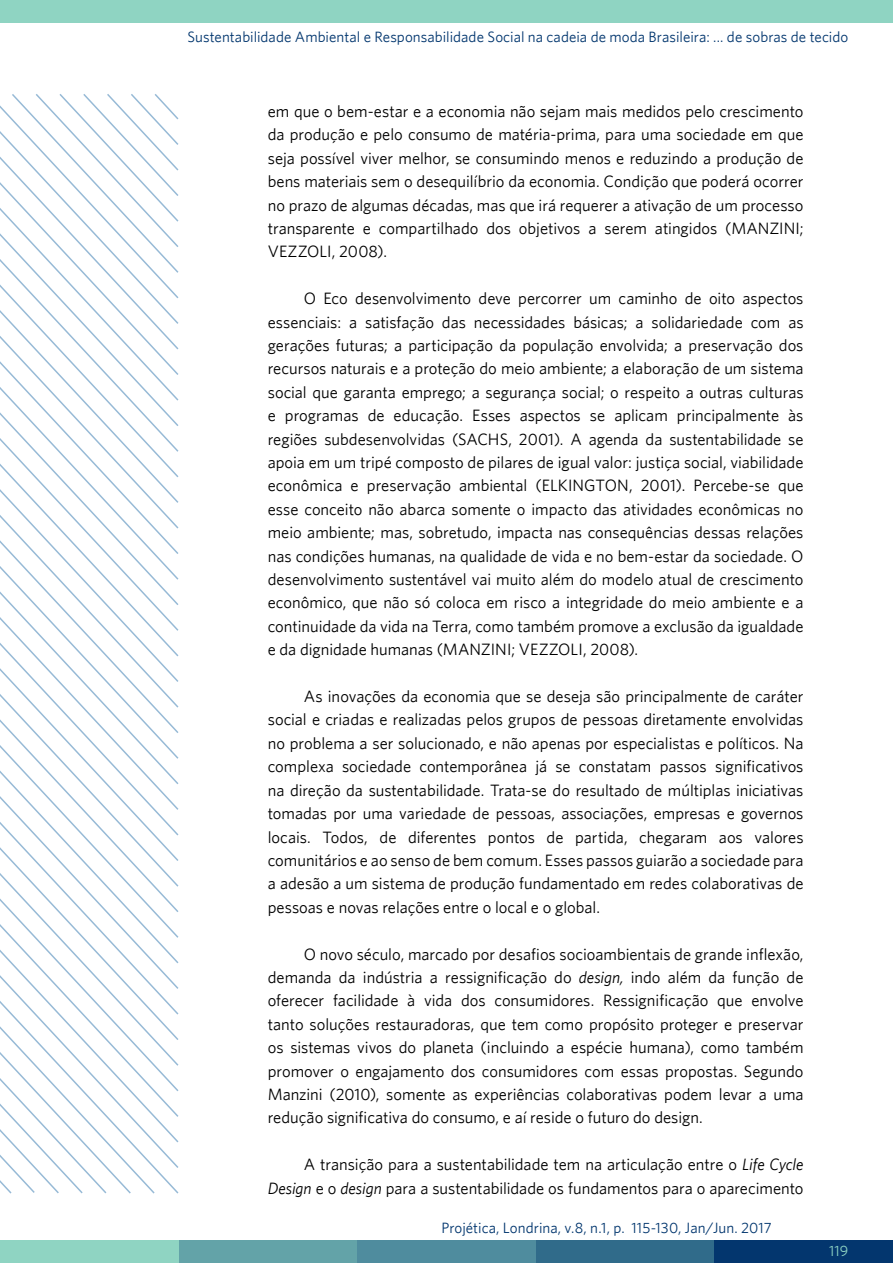
<style>
.page{position:relative;width:893px;height:1263px;background:#fff}
.page>*{position:absolute;margin:0;border:0;box-sizing:border-box;transform-origin:0 0}
.texto{font:16.5px/23.4px "Whitney";color:#000;text-align:justify}
.cabecalho{font:15px "Whitney";letter-spacing:.005em;color:#02366e}
.t1{font:15px "Whitney";color:#8fd4c3}
.s1{font-style:italic}
</style>
<div class="page">
<svg style="left:0;top:453px;width:178px;height:23px"></svg>
<svg style="left:0;top:476px;width:179px;height:25px"></svg>
<svg style="left:0;top:501px;width:179px;height:26px"></svg>
<svg style="left:0;top:527px;width:179px;height:25px"></svg>
<svg style="left:0;top:552px;width:179px;height:26px"></svg>
<svg style="left:0;top:578px;width:179px;height:26px"></svg>
<svg style="left:0;top:604px;width:179px;height:25px"></svg>
<svg style="left:0;top:629px;width:179px;height:26px"></svg>
<svg style="left:0;top:655px;width:179px;height:25px"></svg>
<svg style="left:0;top:680px;width:179px;height:26px"></svg>
<svg style="left:0;top:706px;width:179px;height:25px"></svg>
<svg style="left:0;top:731px;width:179px;height:26px"></svg>
<svg style="left:0;top:757px;width:179px;height:26px"></svg>
<svg style="left:0;top:783px;width:179px;height:25px"></svg>
<svg style="left:0;top:808px;width:179px;height:386px"></svg>
<svg style="left:0;top:834px;width:156px;height:360px"></svg>
<svg style="left:0;top:94px;width:179px;height:359px"></svg>
<svg style="left:0;top:859px;width:132px;height:335px"></svg>
<div style="left:536px;top:1240px;width:178px;height:23px;background:#306b8a"></div>
<div style="left:714px;top:1240px;width:179px;height:23px;background:#03366e"></div>
<div style="left:357px;top:1240px;width:179px;height:23px;background:#4f8c9e"></div>
<div style="left:179px;top:1240px;width:178px;height:23px;background:#63a3a8"></div>
<div style="left:0;top:1240px;width:179px;height:23px;background:#8fd4c2"></div>
<div style="left:1px;top:0;width:892px;height:23px;background:#8fd4c2"></div>
<svg style="left:0;top:0;width:1px;height:23px"></svg>
<p class="cabecalho" style="left:188px;top:28px;width:662px">Sustentabilidade Ambiental e Responsabilidade Social na cadeia de moda Brasileira: ... de sobras de tecido</p>
<p class="texto" style="left:268px;top:99px;width:537px">em que o bem-estar e a economia não sejam mais medidos pelo crescimento da produção e pelo consumo de matéria-prima, para uma sociedade em que seja possível viver melhor, se consumindo menos e reduzindo a produção de bens materiais sem o desequilíbrio da economia. Condição que poderá ocorrer no prazo de algumas décadas, mas que irá requerer a ativação de um processo transparente e compartilhado dos objetivos a serem atingidos (MANZINI; VEZZOLI, 2008).</p>
<p class="texto" style="left:268px;top:286px;width:537px;text-indent:36px">O Eco desenvolvimento deve percorrer um caminho de oito aspectos essenciais: a satisfação das necessidades básicas; a solidariedade com as gerações futuras; a participação da população envolvida; a preservação dos recursos naturais e a proteção do meio ambiente; a elaboração de um sistema social que garanta emprego; a segurança social; o respeito a outras culturas e programas de educação. Esses aspectos se aplicam principalmente às regiões subdesenvolvidas (SACHS, 2001). A agenda da sustentabilidade se apoia em um tripé composto de pilares de igual valor: justiça social, viabilidade econômica e preservação ambiental (ELKINGTON, 2001). Percebe-se que esse conceito não abarca somente o impacto das atividades econômicas no meio ambiente; mas, sobretudo, impacta nas consequências dessas relações nas condições humanas, na qualidade de vida e no bem-estar da sociedade. O desenvolvimento sustentável vai muito além do modelo atual de crescimento econômico, que não só coloca em risco a integridade do meio ambiente e a continuidade da vida na Terra, como também promove a exclusão da igualdade e da dignidade humanas (MANZINI; VEZZOLI, 2008).</p>
<p class="texto" style="left:268px;top:684px;width:537px;text-indent:36px">As inovações da economia que se deseja são principalmente de caráter social e criadas e realizadas pelos grupos de pessoas diretamente envolvidas no problema a ser solucionado, e não apenas por especialistas e políticos. Na complexa sociedade contemporânea já se constatam passos significativos na direção da sustentabilidade. Trata-se do resultado de múltiplas iniciativas tomadas por uma variedade de pessoas, associações, empresas e governos locais. Todos, de diferentes pontos de partida, chegaram aos valores comunitários e ao senso de bem comum. Esses passos guiarão a sociedade para a adesão a um sistema de produção fundamentado em redes colaborativas de pessoas e novas relações entre o local e o global.</p>
<p class="texto" style="left:268px;top:942px;width:537px;text-indent:36px">O novo século, marcado por desafios socioambientais de grande inflexão, demanda da indústria a ressignificação do <span class="s1">design,</span> indo além da função de oferecer facilidade à vida dos consumidores. Ressignificação que envolve tanto soluções restauradoras, que tem como propósito proteger e preservar os sistemas vivos do planeta (incluindo a espécie humana), como também promover o engajamento dos consumidores com essas propostas. Segundo Manzini (2010), somente as experiências colaborativas podem levar a uma redução significativa do consumo, e aí reside o futuro do design.</p>
<p class="texto" style="left:268px;top:1152px;width:537px;text-align:right">A transição para a sustentabilidade tem na articulação entre o <span class="s1">Life Cycle<br>Design</span> e o <span class="s1">design</span> para a sustentabilidade os fundamentos para o aparecimento</p>
<p class="cabecalho" style="left:441px;top:1218px;width:332px">Projética, Londrina, v.8, n.1, p. 115-130, Jan/Jun. 2017</p>
<p class="t1" style="left:829px;top:1242px;width:21px">119</p>
</div>
